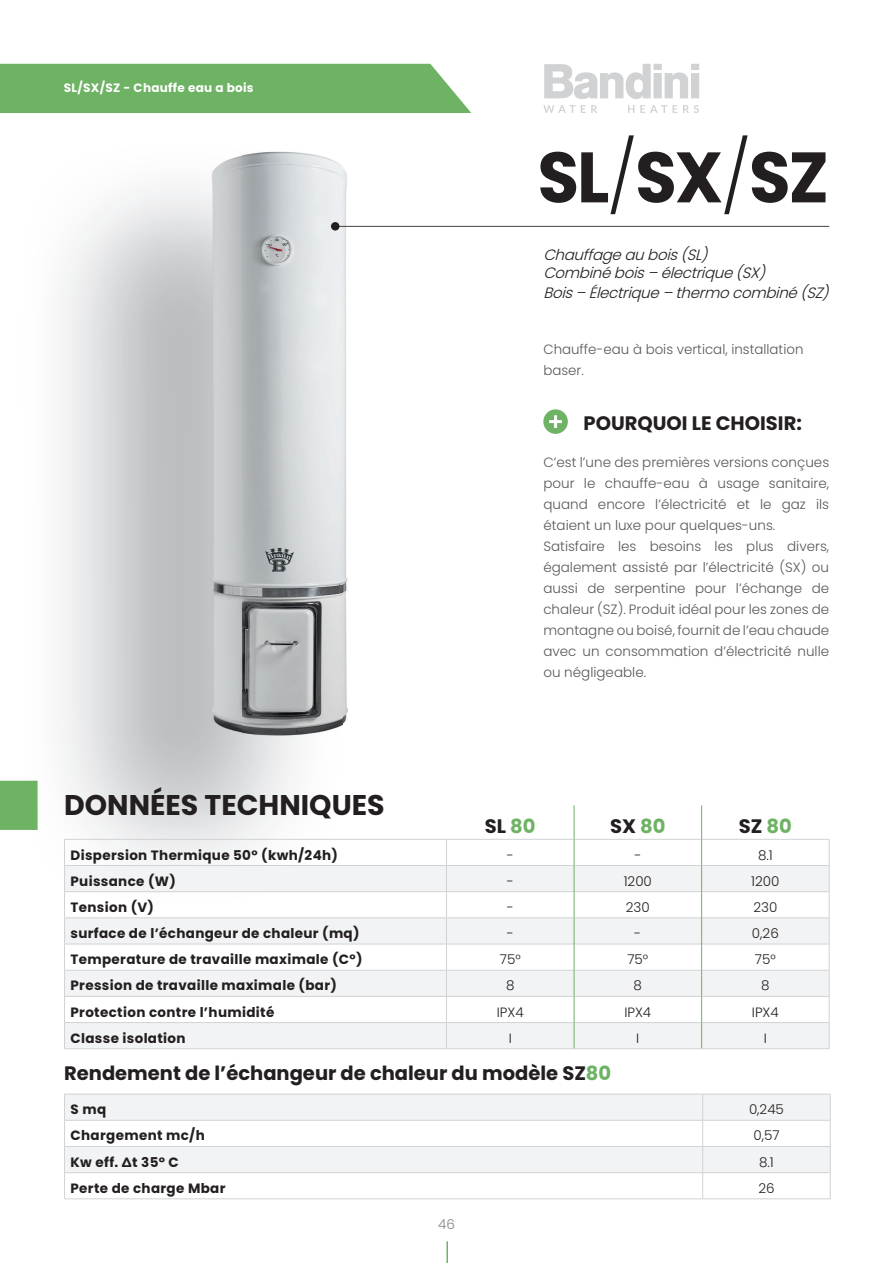
<style>
.page{position:relative;width:893px;height:1263px;background:#fff}
.page>*{position:absolute;margin:0;border:0;box-sizing:border-box;transform-origin:0 0}
.t1{font:700 71.25px "Poppins";color:#231f20;scale:.95 1}
.t2{font:700 28.5px "Poppins";color:#231f20}
.t3{font:700 19.5px "Poppins";color:#231f20}
.t4{font:italic 300 15px/18px "Poppins";color:#231f20}
.t5{font:300 13.5px/21px "Poppins";color:#57585a}
.t6{font:700 13.5px "Poppins";letter-spacing:.025em;color:#231f20}
.t7{font:300 13.5px "Poppins";color:#231f20}
.t8{font:300 13.5px "Poppins";color:#808285}
.t9{font:700 12.15px "Poppins";letter-spacing:.025em;color:#fff}
.s1{font-weight:300}
.s2{color:#6eb264}
</style>
<div class="page">
<hr style="left:446px;top:1241px;width:2px;height:22px;background:#6eb264">
<div style="left:0;top:64px;width:471px;height:49px;background:#6eb264"></div>
<svg style="left:544px;top:64px;width:155px;height:35px"></svg>
<svg style="left:543px;top:105px;width:156px;height:8px"></svg>
<img style="left:343px;top:168px;width:4px;height:21px">
<img style="left:343px;top:189px;width:121px;height:535px">
<img style="left:61px;top:151px;width:282px;height:595px">
<svg style="left:65px;top:866px;width:764px;height:182px;fill:#f2f3f4"></svg>
<hr style="left:64px;top:839px;width:382px;height:1px;background:#d1d2d4">
<hr style="left:446px;top:839px;width:128px;height:1px;background:#d1d2d4">
<hr style="left:574px;top:839px;width:127px;height:1px;background:#d1d2d4">
<hr style="left:702px;top:839px;width:128px;height:1px;background:#d1d2d4">
<hr style="left:64px;top:865px;width:382px;height:1px;background:#d1d2d4">
<hr style="left:446px;top:865px;width:128px;height:1px;background:#d1d2d4">
<hr style="left:574px;top:865px;width:127px;height:1px;background:#d1d2d4">
<hr style="left:702px;top:865px;width:128px;height:1px;background:#d1d2d4">
<hr style="left:64px;top:891px;width:382px;height:1px;background:#d1d2d4">
<hr style="left:446px;top:891px;width:128px;height:1px;background:#d1d2d4">
<hr style="left:574px;top:891px;width:127px;height:1px;background:#d1d2d4">
<hr style="left:702px;top:891px;width:128px;height:1px;background:#d1d2d4">
<hr style="left:64px;top:917px;width:382px;height:1px;background:#d1d2d4">
<hr style="left:446px;top:917px;width:128px;height:1px;background:#d1d2d4">
<hr style="left:574px;top:917px;width:127px;height:1px;background:#d1d2d4">
<hr style="left:702px;top:917px;width:128px;height:1px;background:#d1d2d4">
<hr style="left:64px;top:944px;width:382px;height:1px;background:#d1d2d4">
<hr style="left:446px;top:944px;width:128px;height:1px;background:#d1d2d4">
<hr style="left:574px;top:944px;width:127px;height:1px;background:#d1d2d4">
<hr style="left:702px;top:944px;width:128px;height:1px;background:#d1d2d4">
<hr style="left:64px;top:970px;width:382px;height:1px;background:#d1d2d4">
<hr style="left:446px;top:970px;width:128px;height:1px;background:#d1d2d4">
<hr style="left:574px;top:970px;width:127px;height:1px;background:#d1d2d4">
<hr style="left:702px;top:970px;width:128px;height:1px;background:#d1d2d4">
<hr style="left:64px;top:996px;width:382px;height:1px;background:#d1d2d4">
<hr style="left:446px;top:996px;width:128px;height:1px;background:#d1d2d4">
<hr style="left:574px;top:996px;width:127px;height:1px;background:#d1d2d4">
<hr style="left:702px;top:996px;width:128px;height:1px;background:#d1d2d4">
<hr style="left:64px;top:1022px;width:382px;height:1px;background:#d1d2d4">
<svg style="left:64px;top:840px;width:1px;height:208px"></svg>
<hr style="left:446px;top:1022px;width:128px;height:1px;background:#d1d2d4">
<hr style="left:574px;top:1022px;width:127px;height:1px;background:#d1d2d4">
<hr style="left:702px;top:1022px;width:128px;height:1px;background:#d1d2d4">
<svg style="left:829px;top:840px;width:1px;height:208px"></svg>
<hr style="left:64px;top:1048px;width:382px;height:1px;background:#d1d2d4">
<hr style="left:446px;top:1048px;width:128px;height:1px;background:#d1d2d4">
<hr style="left:574px;top:1048px;width:128px;height:1px;background:#d1d2d4">
<hr style="left:702px;top:1048px;width:128px;height:1px;background:#d1d2d4">
<hr style="left:574px;top:805px;width:1px;height:34px;background:#6eb264">
<hr style="left:701px;top:805px;width:1px;height:34px;background:#6eb264">
<svg style="left:574px;top:839px;width:1px;height:209px"></svg>
<svg style="left:701px;top:839px;width:1px;height:209px"></svg>
<svg style="left:446px;top:840px;width:1px;height:208px"></svg>
<svg style="left:65px;top:1095px;width:765px;height:77px;fill:#f2f3f4"></svg>
<hr style="left:64px;top:1094px;width:639px;height:1px;background:#d1d2d4">
<hr style="left:703px;top:1094px;width:128px;height:1px;background:#d1d2d4">
<hr style="left:64px;top:1120px;width:639px;height:1px;background:#d1d2d4">
<hr style="left:703px;top:1120px;width:128px;height:1px;background:#d1d2d4">
<hr style="left:64px;top:1146px;width:639px;height:1px;background:#d1d2d4">
<hr style="left:703px;top:1146px;width:128px;height:1px;background:#d1d2d4">
<hr style="left:64px;top:1172px;width:639px;height:1px;background:#d1d2d4">
<svg style="left:64px;top:1095px;width:1px;height:103px"></svg>
<hr style="left:703px;top:1172px;width:128px;height:1px;background:#d1d2d4">
<svg style="left:830px;top:1094px;width:1px;height:104px"></svg>
<hr style="left:64px;top:1198px;width:639px;height:1px;background:#d1d2d4">
<hr style="left:703px;top:1198px;width:128px;height:1px;background:#d1d2d4">
<svg style="left:702px;top:1095px;width:1px;height:103px"></svg>
<div style="left:543px;top:409px;width:25px;height:25px;background:#6eb264;border-radius:50%"></div>
<svg style="left:549px;top:415px;width:13px;height:13px"></svg>
<div style="left:0;top:781px;width:38px;height:49px;background:#6eb264"></div>
<div style="left:331px;top:222px;width:8px;height:9px;background:#231f20;border-radius:4px"></div>
<p class="t9" style="left:64px;top:80px;width:191px">SL/SX/SZ - Chauffe eau a bois</p>
<h2 class="t2" style="left:64px;top:788px;width:322px">DONNÉES TECHNIQUES</h2>
<h1 class="t1" style="left:537px;top:136px;width:308px">SL<span class="s1">/</span>SX<span class="s1">/</span>SZ</h1>
<p class="t4" style="left:543px;top:246px;width:229px">Chauffageaubois(SL)<br>Combinébois–électrique(SX)</p>
<p class="t4" style="left:543px;top:284px;width:293px">Bois–Électrique–thermocombiné(SZ)</p>
<p class="t5" style="left:543px;top:339px;width:262px">Chauffe-eau à bois vertical, installation baser.</p>
<h3 class="t3" style="left:583px;top:412px;width:220px">POURQUOI LE CHOISIR:</h3>
<p class="t5" style="left:543px;top:452px;width:287px">C’est l’une des premières versions conçues pour le chauffe-eau à usage sanitaire, quand encore l’électricité et le gaz ils étaient un luxe pour quelques-uns.<br>Satisfaire les besoins les plus divers, également assisté par l’électricité (SX) ou aussi de serpentine pour l’échange de chaleur (SZ). Produit idéal pour les zones de montagne ou boisé, fournit de l’eau chaude avec un consommation d’électricité nulle ou négligeable.</p>
<h3 class="t3" style="left:485px;top:814px;width:52px">SL <span class="s2">80</span></h3>
<h3 class="t3" style="left:610px;top:814px;width:57px">SX <span class="s2">80</span></h3>
<h3 class="t3" style="left:739px;top:814px;width:55px">SZ <span class="s2">80</span></h3>
<p class="t6" style="left:71px;top:847px;width:269px">Dispersion Thermique 50° (kwh/24h)</p>
<p class="t7" style="left:507px;top:847px;width:9px">-</p>
<p class="t7" style="left:634px;top:847px;width:9px">-</p>
<p class="t7" style="left:758px;top:847px;width:16px">8.1</p>
<p class="t6" style="left:71px;top:873px;width:107px">Puissance (W)</p>
<p class="t7" style="left:507px;top:873px;width:9px">-</p>
<p class="t7" style="left:624px;top:873px;width:30px">1200</p>
<p class="t7" style="left:751px;top:873px;width:30px">1200</p>
<p class="t6" style="left:71px;top:899px;width:85px">Tension (V)</p>
<p class="t7" style="left:507px;top:899px;width:9px">-</p>
<p class="t7" style="left:626px;top:899px;width:25px">230</p>
<p class="t7" style="left:753px;top:899px;width:25px">230</p>
<p class="t6" style="left:71px;top:925px;width:291px">surface de l’échangeur de chaleur (mq)</p>
<p class="t7" style="left:507px;top:925px;width:9px">-</p>
<p class="t7" style="left:634px;top:925px;width:9px">-</p>
<p class="t7" style="left:752px;top:925px;width:28px">0,26</p>
<p class="t6" style="left:70px;top:952px;width:293px">Temperature de travaille maximale (C°)</p>
<p class="t7" style="left:500px;top:952px;width:22px">75°</p>
<p class="t7" style="left:627px;top:952px;width:22px">75°</p>
<p class="t7" style="left:755px;top:952px;width:22px">75°</p>
<p class="t6" style="left:70px;top:978px;width:268px">Pression de travaille maximale (bar)</p>
<p class="t7" style="left:506px;top:978px;width:10px">8</p>
<p class="t7" style="left:634px;top:978px;width:10px">8</p>
<p class="t7" style="left:761px;top:978px;width:10px">8</p>
<p class="t6" style="left:70px;top:1004px;width:205px">Protection contre l’humidité</p>
<p class="t7" style="left:497px;top:1004px;width:28px">IPX4</p>
<p class="t7" style="left:624px;top:1004px;width:28px">IPX4</p>
<p class="t7" style="left:752px;top:1004px;width:28px">IPX4</p>
<p class="t6" style="left:70px;top:1030px;width:117px">Classe isolation</p>
<p class="t7" style="left:509px;top:1030px;width:5px">I</p>
<p class="t7" style="left:636px;top:1030px;width:5px">I</p>
<p class="t7" style="left:764px;top:1030px;width:5px">I</p>
<h3 class="t3" style="left:64px;top:1061px;width:549px">Rendement de l’échangeur de chaleur du modèle SZ<span class="s2">80</span></h3>
<p class="t6" style="left:71px;top:1102px;width:37px">S mq</p>
<p class="t7" style="left:749px;top:1102px;width:36px">0,245</p>
<p class="t6" style="left:71px;top:1128px;width:136px">Chargement mc/h</p>
<p class="t7" style="left:753px;top:1128px;width:28px">0,57</p>
<p class="t6" style="left:71px;top:1154px;width:110px">Kw eff. ∆t 35° C</p>
<p class="t7" style="left:759px;top:1154px;width:16px">8.1</p>
<p class="t6" style="left:71px;top:1180px;width:156px">Perte de charge Mbar</p>
<p class="t7" style="left:758px;top:1180px;width:18px">26</p>
<p class="t8" style="left:438px;top:1216px;width:18px">46</p>
</div>
